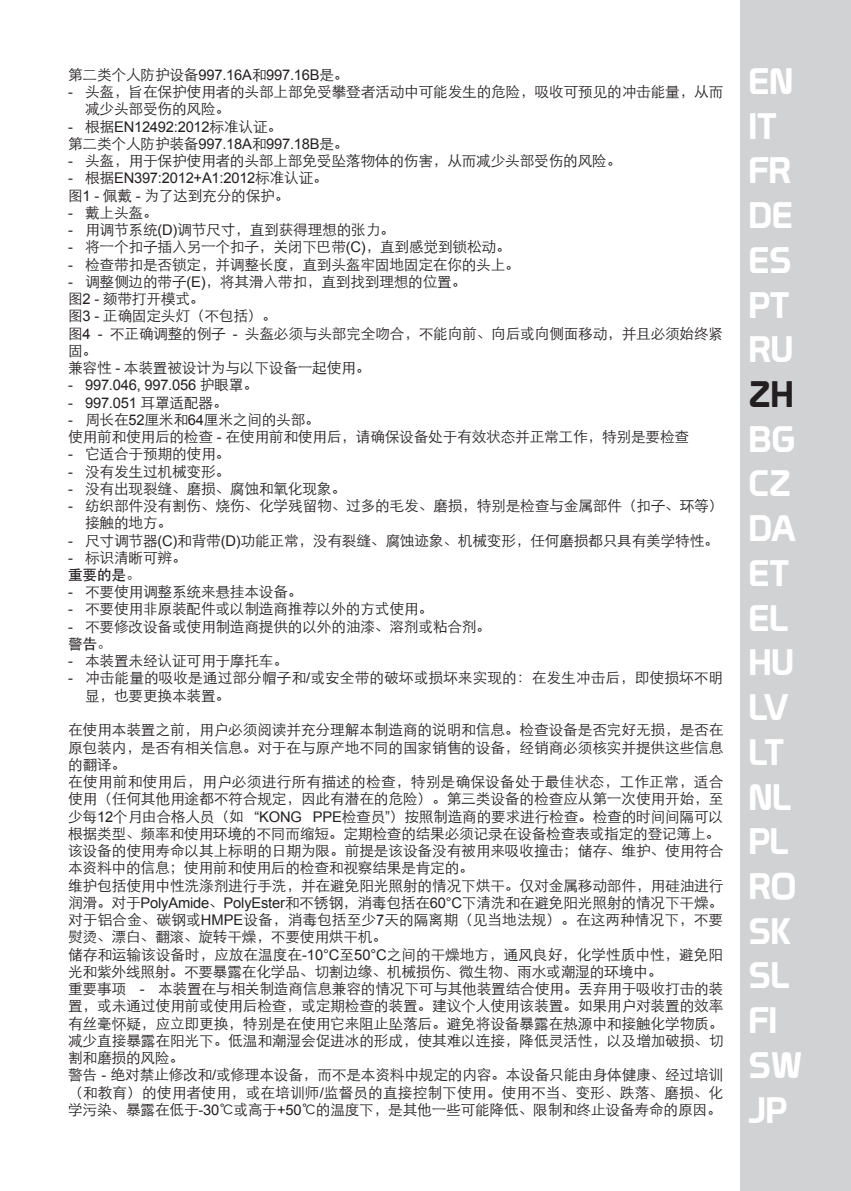
<style>
.page{position:relative;width:851px;height:1191px;background:#fff}
.page>*{position:absolute;margin:0;border:0;box-sizing:border-box;transform-origin:0 0}
.t1{font:36px/44.7px "Prototype";color:#fff}
.t2{font:36px "Prototype";color:#231f20}
.t3{font:300 14.7px/17.1px "ST Heiti SC";letter-spacing:-.015em;color:#231f20}
.t4{font:14.7px/17.1px "Arial";letter-spacing:-.015em;color:#231f20}
.s1{font-family:"ST Heiti SC";font-weight:300}
.s2{font-family:"Arial";font-weight:400}
.s3{font-weight:500}
</style>
<div class="page">
<div style="left:740px;top:0;width:110px;height:1191px;background:#d1d2d4"></div>
<p class="t4" style="left:68px;top:66px;width:282px"><span class="s1">第二类个人防护设备</span>997.16A<span class="s1">和</span>997.16B<span class="s1">是。</span></p>
<p class="t3" style="left:85px;top:82px;width:639px;text-indent:-17px"><span class="s2">-</span> 头盔，旨在保护使用者的头部上部免受攀登者活动中可能发生的危险，吸收可预见的冲击能量，从而减少头部受伤的风险。</p>
<p class="t4" style="left:68px;top:118px;width:282px">- <span class="s1">根据</span>EN12492:2012<span class="s1">标准认证。<br>第二类个人防护装备</span>997.18A<span class="s1">和</span>997.18B<span class="s1">是。</span></p>
<p class="t3" style="left:68px;top:151px;width:554px"><span class="s2">-</span> 头盔，用于保护使用者的头部上部免受坠落物体的伤害，从而减少头部受伤的风险。</p>
<p class="t4" style="left:68px;top:170px;width:261px">- <span class="s1">根据</span>EN397:2012+A1:2012<span class="s1">标准认证。</span></p>
<p class="t3" style="left:68px;top:185px;width:223px">图<span class="s2">1 -</span> 佩戴 <span class="s2">-</span> 为了达到充分的保护。</p>
<p class="t3" style="left:68px;top:202px;width:91px"><span class="s2">-</span> 戴上头盔。</p>
<p class="t3" style="left:68px;top:219px;width:328px"><span class="s2">-</span> 用调节系统<span class="s2">(D)</span>调节尺寸，直到获得理想的张力。</p>
<p class="t3" style="left:68px;top:237px;width:444px"><span class="s2">-</span> 将一个扣子插入另一个扣子，关闭下巴带<span class="s2">(C)</span>，直到感觉到锁松动。</p>
<p class="t3" style="left:68px;top:254px;width:453px"><span class="s2">-</span> 检查带扣是否锁定，并调整长度，直到头盔牢固地固定在你的头上。</p>
<p class="t3" style="left:68px;top:271px;width:656px"><span class="s2">-</span> 调整侧边的带子<span class="s2">(E)</span>，将其滑入带扣，直到找到理想的位置。<br>图<span class="s2">2 -</span> 颏带打开模式。<br>图<span class="s2">3 -</span> 正确固定头灯（不包括）。<br>图<span class="s2">4 -</span> 不正确调整的例子 <span class="s2">-</span> 头盔必须与头部完全吻合，不能向前、向后或向侧面移动，并且必须始终紧固。<br>兼容性 <span class="s2">-</span> 本装置被设计为与以下设备一起使用。</p>
<p class="t4" style="left:68px;top:377px;width:191px">- 997.046, 997.056 <span class="s1">护眼罩。</span></p>
<p class="t4" style="left:68px;top:394px;width:161px">- 997.051 <span class="s1">耳罩适配器。</span></p>
<p class="t3" style="left:68px;top:409px;width:622px"><span class="s2">-</span> 周长在<span class="s2">52</span>厘米和<span class="s2">64</span>厘米之间的头部。<br>使用前和使用后的检查 <span class="s2">-</span> 在使用前和使用后，请确保设备处于有效状态并正常工作，特别是要检查</p>
<p class="t3" style="left:68px;top:444px;width:164px"><span class="s2">-</span> 它适合于预期的使用。</p>
<p class="t3" style="left:68px;top:461px;width:164px"><span class="s2">-</span> 没有发生过机械变形。</p>
<p class="t3" style="left:68px;top:478px;width:279px"><span class="s2">-</span> 没有出现裂缝、磨损、腐蚀和氧化现象。</p>
<p class="t3" style="left:85px;top:495px;width:639px;text-indent:-17px"><span class="s2">-</span> 纺织部件没有割伤、烧伤、化学残留物、过多的毛发、磨损，特别是检查与金属部件（扣子、环等）接触的地方。</p>
<p class="t3" style="left:68px;top:530px;width:652px"><span class="s2">-</span> 尺寸调节器<span class="s2">(C)</span>和背带<span class="s2">(D)</span>功能正常，没有裂缝、腐蚀迹象、机械变形，任何磨损都只具有美学特性。</p>
<p class="t3" style="left:68px;top:547px;width:120px"><span class="s2">-</span> 标识清晰可辨。<span class="s3">重要的是。</span></p>
<p class="t3" style="left:68px;top:582px;width:236px"><span class="s2">-</span> 不要使用调整系统来悬挂本设备。</p>
<p class="t3" style="left:68px;top:599px;width:366px"><span class="s2">-</span> 不要使用非原装配件或以制造商推荐以外的方式使用。</p>
<p class="t3" style="left:68px;top:616px;width:424px"><span class="s2">-</span> 不要修改设备或使用制造商提供的以外的油漆、溶剂或粘合剂。<span class="s3">警告。</span></p>
<p class="t3" style="left:68px;top:651px;width:221px"><span class="s2">-</span> 本装置未经认证可用于摩托车。</p>
<p class="t3" style="left:85px;top:668px;width:639px;text-indent:-17px"><span class="s2">-</span> 冲击能量的吸收是通过部分帽子和<span class="s2">/</span>或安全带的破坏或损坏来实现的：在发生冲击后，即使损坏不明显，也要更换本装置。</p>
<p class="t3" style="left:68px;top:720px;width:657px">在使用本装置之前，用户必须阅读并充分理解本制造商的说明和信息。检查设备是否完好无损，是否在原包装内，是否有相关信息。对于在与原产地不同的国家销售的设备，经销商必须核实并提供这些信息的翻译。<br>在使用前和使用后，用户必须进行所有描述的检查，特别是确保设备处于最佳状态，工作正常，适合使用（任何其他用途都不符合规定，因此有潜在的危险）。第三类设备的检查应从第一次使用开始，至少每<span class="s2">12</span>个月由合格人员（如 <span class="s2">“KONG PPE</span>检查员<span class="s2">”</span>）按照制造商的要求进行检查。检查的时间间隔可以根据类型、频率和使用环境的不同而缩短。定期检查的结果必须记录在设备检查表或指定的登记簿上。该设备的使用寿命以其上标明的日期为限。前提是该设备没有被用来吸收撞击；储存、维护、使用符合本资料中的信息；使用前和使用后的检查和视察结果是肯定的。<br>维护包括使用中性洗涤剂进行手洗，并在避免阳光照射的情况下烘干。仅对金属移动部件，用硅油进行润滑。对于<span class="s2">PolyAmide</span>、<span class="s2">PolyEster</span>和不锈钢，消毒包括在<span class="s2">60°C</span>下清洗和在避免阳光照射的情况下干燥。对于铝合金、碳钢或<span class="s2">HMPE</span>设备，消毒包括至少<span class="s2">7</span>天的隔离期（见当地法规）。在这两种情况下，不要熨烫、漂白、翻滚、旋转干燥，不要使用烘干机。<br>储存和运输该设备时，应放在温度在<span class="s2">-10°C</span>至<span class="s2">50°C</span>之间的干燥地方，通风良好，化学性质中性，避免阳光和紫外线照射。不要暴露在化学品、切割边缘、机械损伤、微生物、雨水或潮湿的环境中。<br>重要事项 <span class="s2">-</span> 本装置在与相关制造商信息兼容的情况下可与其他装置结合使用。丢弃用于吸收打击的装置，或未通过使用前或使用后检查，或定期检查的装置。建议个人使用该装置。如果用户对装置的效率有丝毫怀疑，应立即更换，特别是在使用它来阻止坠落后。避免将设备暴露在热源中和接触化学物质。减少直接暴露在阳光下。低温和潮湿会促进冰的形成，使其难以连接，降低灵活性，以及增加破损、切割和磨损的风险。<br>警告 <span class="s2">-</span> 绝对禁止修改和<span class="s2">/</span>或修理本设备，而不是本资料中规定的内容。本设备只能由身体健康、经过培训（和教育）的使用者使用，或在培训师<span class="s2">/</span>监督员的直接控制下使用。使用不当、变形、跌落、磨损、化学污染、暴露在低于<span class="s2">-30</span>℃或高于<span class="s2">+50</span>℃的温度下，是其他一些可能降低、限制和终止设备寿命的原因。</p>
<h1 class="t1" style="left:748px;top:58px;width:46px">EN<br>IT<br>FR<br>DE<br>ES<br>PT<br>RU</h1>
<h1 class="t2" style="left:748px;top:373px;width:46px">ZH</h1>
<h1 class="t1" style="left:748px;top:416px;width:55px">BG<br>CZ<br>DA<br>ET<br>EL<br>HU<br>LV<br>LT<br>NL<br>PL<br>RO<br>SK<br>SL<br>FI<br>SW<br>JP</h1>
</div>
